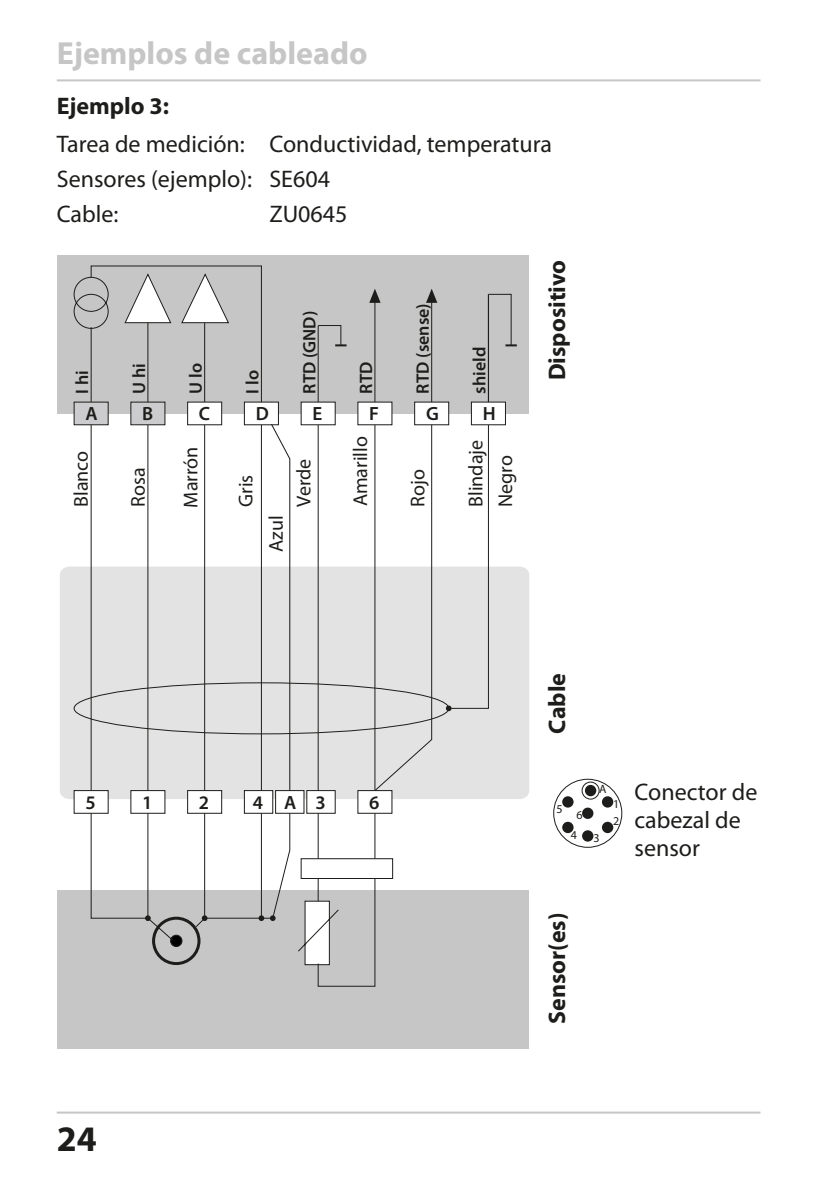
<style>
.page{position:relative;width:840px;height:1191px;background:#fff}
.page>*{position:absolute;margin:0;border:0;box-sizing:border-box;transform-origin:0 0}
.t1{font:700 36px "Dqvhrr Myriad Pro";color:#1d1d1b}
.Kolumne_grau{font:700 32px "Dqvhrr Myriad Pro";color:#c6c6c6}
.t2{font:24px/28px "Lbfctw Myriad Pro";color:#1d1d1b}
.Normal_fett{font:700 24px "Dqvhrr Myriad Pro";color:#1d1d1b}
.Minitext{font:20px "Lbfctw Myriad Pro";color:#1d1d1b}
.t3{font:600 19.2px "Rrbchs Myriad Pro";color:#1d1d1b}
.t4{font:600 18px "Rrbchs Myriad Pro";color:#1d1d1b}
.t5{font:12px/17px "Lbfctw Myriad Pro";color:#1d1d1b}
</style>
<div class="page">
<hr style="left:57px;top:1111px;width:703px;height:2px;background:#c6c6c6">
<hr style="left:57px;top:79px;width:703px;height:2px;background:#c6c6c6">
<div style="left:60px;top:566px;width:469px;height:233px;background:#e3e3e3"></div>
<div style="left:57px;top:890px;width:471px;height:158px;background:#c6c6c6"></div>
<svg style="left:73px;top:424px;width:416px;height:311px"></svg>
<svg style="left:445px;top:705px;width:6px;height:6px"></svg>
<div style="left:57px;top:255px;width:471px;height:158px;background:#c6c6c6"></div>
<div style="left:130px;top:401px;width:35px;height:24px;background:#ccccce"></div>
<div style="left:187px;top:401px;width:35px;height:24px;background:#fff;border:1px solid #1d1d1b"></div>
<div style="left:244px;top:401px;width:35px;height:24px;background:#fff;border:1px solid #1d1d1b"></div>
<div style="left:300px;top:401px;width:35px;height:24px;background:#fff"></div>
<div style="left:357px;top:401px;width:35px;height:24px;background:#fff"></div>
<div style="left:414px;top:401px;width:35px;height:24px;background:#fff;border:1px solid #1d1d1b"></div>
<div style="left:470px;top:401px;width:35px;height:24px;background:#fff"></div>
<div style="left:74px;top:401px;width:35px;height:24px;background:#ccccce;border:1px solid #1d1d1b"></div>
<hr style="left:431px;top:300px;width:1px;height:102px;background:#1d1d1b">
<hr style="left:374px;top:300px;width:1px;height:102px;background:#1d1d1b">
<svg style="left:369px;top:289px;width:11px;height:14px"></svg>
<svg style="left:426px;top:289px;width:11px;height:14px"></svg>
<hr style="left:317px;top:325px;width:1px;height:77px;background:#1d1d1b">
<svg style="left:317px;top:325px;width:29px;height:21px"></svg>
<hr style="left:487px;top:294px;width:1px;height:108px;background:#1d1d1b">
<svg style="left:487px;top:293px;width:29px;height:53px"></svg>
<svg style="left:73px;top:265px;width:189px;height:138px"></svg>
<div style="left:170px;top:935px;width:12px;height:11px;background:#000;border-radius:50%"></div>
<div style="left:170px;top:934px;width:12px;height:13px;border:1px solid #1d1d1b;border-radius:50%"></div>
<div style="left:152px;top:916px;width:48px;height:49px;border:3px solid #1d1d1b;border-radius:50%"></div>
<div style="left:275px;top:790px;width:29px;height:23px;background:#fff;border:1px solid #1d1d1b"></div>
<svg style="left:297px;top:424px;width:135px;height:563px"></svg>
<svg style="left:270px;top:423px;width:21px;height:368px"></svg>
<div style="left:74px;top:790px;width:35px;height:23px;background:#fff;border:1px solid #1d1d1b"></div>
<svg style="left:90px;top:424px;width:85px;height:518px"></svg>
<svg style="left:203px;top:424px;width:87px;height:495px"></svg>
<div style="left:187px;top:790px;width:35px;height:23px;background:#fff;border:1px solid #1d1d1b"></div>
<svg style="left:195px;top:915px;width:12px;height:13px"></svg>
<svg style="left:258px;top:915px;width:6px;height:6px"></svg>
<svg style="left:270px;top:915px;width:5px;height:6px"></svg>
<div style="left:553px;top:778px;width:69px;height:69px;border:1px solid #1d1d1b;border-radius:50%"></div>
<svg style="left:581px;top:807px;width:12px;height:12px"></svg>
<div style="left:581px;top:830px;width:12px;height:11px;background:#1d1d1b;border-radius:50%"></div>
<div style="left:584px;top:785px;width:12px;height:11px;background:#1d1d1b;border-radius:50%"></div>
<div style="left:562px;top:821px;width:11px;height:12px;background:#1d1d1b;border-radius:50%"></div>
<div style="left:601px;top:821px;width:12px;height:12px;background:#1d1d1b;border-radius:50%"></div>
<div style="left:601px;top:796px;width:12px;height:11px;background:#1d1d1b;border-radius:50%"></div>
<div style="left:562px;top:796px;width:11px;height:11px;background:#1d1d1b;border-radius:50%"></div>
<div style="left:581px;top:781px;width:18px;height:18px;border:1px solid #1d1d1b;border-radius:50%"></div>
<p class="Kolumne_grau" style="left:57px;top:32px;width:312px">Ejemplos de cableado</p>
<p class="Normal_fett" style="left:57px;top:91px;width:114px">Ejemplo 3:</p>
<p class="t2" style="left:57px;top:129px;width:189px">Tarea de medición:</p>
<p class="t2" style="left:269px;top:129px;width:284px">Conductividad, temperatura</p>
<p class="t2" style="left:57px;top:164px;width:197px">Sensores (ejemplo):</p>
<p class="t2" style="left:269px;top:164px;width:62px">SE604</p>
<p class="t2" style="left:57px;top:199px;width:63px">Cable:</p>
<p class="t2" style="left:269px;top:199px;width:80px">ZU0645</p>
<p class="t4" style="left:298px;top:393px;width:84px;rotate:-90deg">RTD (GND)</p>
<p class="t4" style="left:411px;top:393px;width:92px;rotate:-90deg">RTD (sense)</p>
<p class="t4" style="left:71px;top:393px;width:25px;rotate:-90deg">I hi</p>
<p class="t4" style="left:127px;top:393px;width:32px;rotate:-90deg">U hi</p>
<p class="t4" style="left:184px;top:393px;width:32px;rotate:-90deg">U lo</p>
<p class="t4" style="left:241px;top:393px;width:25px;rotate:-90deg">I lo</p>
<p class="t4" style="left:354px;top:393px;width:34px;rotate:-90deg">RTD</p>
<p class="t4" style="left:468px;top:393px;width:48px;rotate:-90deg">shield</p>
<p class="t3" style="left:85px;top:401px;width:14px">A</p>
<p class="t3" style="left:142px;top:401px;width:13px">B</p>
<p class="t3" style="left:199px;top:401px;width:13px">C</p>
<p class="t3" style="left:255px;top:401px;width:15px">D</p>
<p class="t3" style="left:312px;top:401px;width:11px">E</p>
<p class="t3" style="left:369px;top:401px;width:11px">F</p>
<p class="t3" style="left:426px;top:401px;width:14px">G</p>
<p class="t3" style="left:482px;top:401px;width:14px">H</p>
<p class="Minitext" style="left:69px;top:507px;width:58px;rotate:-90deg">Blanco</p>
<p class="Minitext" style="left:348px;top:506px;width:72px;rotate:-90deg">Amarillo</p>
<p class="Minitext" style="left:178px;top:507px;width:62px;rotate:-90deg">Marrón</p>
<p class="Minitext" style="left:291px;top:507px;width:50px;rotate:-90deg">Verde</p>
<p class="Minitext" style="left:126px;top:507px;width:41px;rotate:-90deg">Rosa</p>
<p class="Minitext" style="left:405px;top:507px;width:39px;rotate:-90deg">Rojo</p>
<p class="Minitext" style="left:233px;top:507px;width:34px;rotate:-90deg">Gris</p>
<p class="Minitext" style="left:264px;top:552px;width:38px;rotate:-90deg">Azul</p>
<p class="Minitext" style="left:463px;top:507px;width:69px;rotate:-90deg">Blindaje</p>
<p class="Minitext" style="left:493px;top:507px;width:53px;rotate:-90deg">Negro</p>
<p class="Normal_fett" style="left:541px;top:380px;width:122px;rotate:-90deg">Dispositivo</p>
<p class="t3" style="left:85px;top:790px;width:12px">5</p>
<p class="t3" style="left:142px;top:790px;width:12px">1</p>
<p class="t3" style="left:199px;top:790px;width:12px">2</p>
<p class="t3" style="left:253px;top:790px;width:74px">4A3</p>
<p class="t3" style="left:369px;top:790px;width:12px">6</p>
<h1 class="t1" style="left:57px;top:1115px;width:41px">24</h1>
<p class="Normal_fett" style="left:541px;top:733px;width:62px;rotate:-90deg">Cable</p>
<p class="t5" style="left:556px;top:800px;width:8px">5</p>
<p class="t5" style="left:576px;top:806px;width:8px">6</p>
<p class="t5" style="left:598px;top:780px;width:9px">A</p>
<p class="t5" style="left:613px;top:795px;width:8px">1<br>2</p>
<p class="t5" style="left:570px;top:826px;width:8px">4</p>
<p class="t5" style="left:593px;top:829px;width:8px">3</p>
<p class="t2" style="left:634px;top:777px;width:124px">Conector de cabezal de sensor</p>
<p class="Normal_fett" style="left:541px;top:1024px;width:113px;rotate:-90deg">Sensor(es)</p>
</div>
